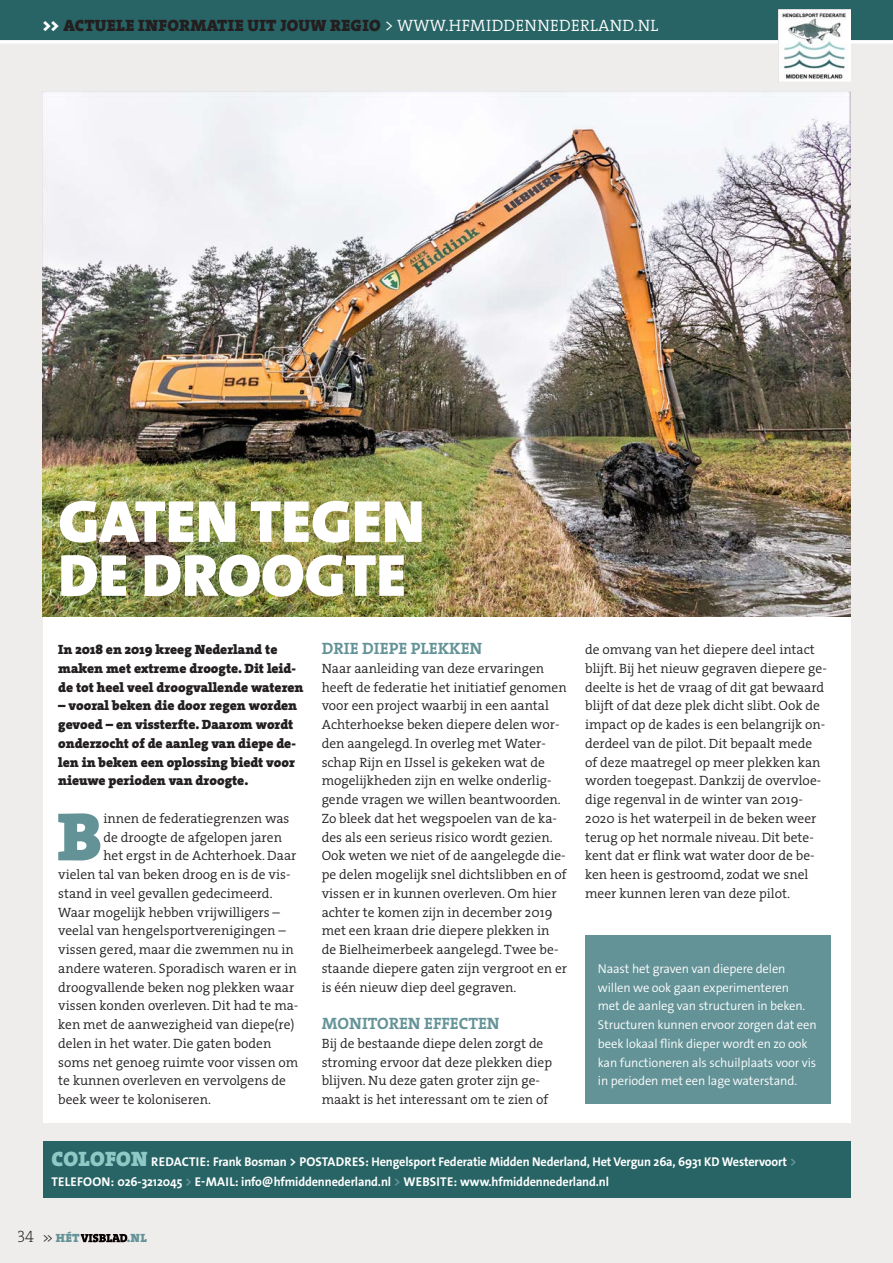
<style>
.page{position:relative;width:893px;height:1263px;background:#efedec}
.page>*{position:absolute;margin:0;border:0;box-sizing:border-box;transform-origin:0 0}
.t1{font:69px "The Serif HP9 Blk";color:#649397}
.t2{font:900 60px/54px "The Sans Os F";color:#fff}
.t3{font:16.5px "The Serif HP9 Blk";letter-spacing:.015em;color:#231f20}
.t4{font:16.5px "The Serif HP7 Bld";color:#649397}
.t5{font:13.5px/18.8px "The Serif HP4 Se Lig";color:#231f20}
.t6{font:13.5px/18.8px "The Serif HP9 Blk";color:#231f20}
.t7{font:300 12.75px/18.8px "The Sans Os F";letter-spacing:-.01em;color:#fff}
.t8{font:700 12.75px/19.8px "The Sans Os F";letter-spacing:-.01em;color:#fff}
.t9{font:12px "The Serif HP9 Blk";color:#649397}
.s1{color:#fff}
.s2{font-family:"The Serif HP4 Se Lig";color:#fff}
.s3{font-family:"The Serif HP9 Blk";font-weight:400;font-size:21px;color:#8fc8c5}
.s4{color:#649397}
.s5{font-family:"The Serif HP2 Ex Lig";font-size:16.5px;color:#231f20}
.s6{font-family:"The Sans Os F";font-weight:300;color:#231f20}
</style>
<div class="page">
<svg style="left:81px;top:1234px;width:46px;height:8px"></svg>
<div style="left:43px;top:616px;width:807px;height:507px;background:#fff"></div>
<div style="left:0;top:0;width:893px;height:41px;background:#286465"></div>
<img style="left:43px;top:91px;width:807px;height:526px">
<hr style="left:0;top:40px;width:893px;height:3px;background:#fff">
<div style="left:43px;top:1142px;width:807px;height:56px;background:#286465"></div>
<img style="left:779px;top:9px;width:71px;height:72px">
<div style="left:585px;top:935px;width:246px;height:169px;background:#649397"></div>
<p class="t3" style="left:43px;top:15px;width:617px"><span class="s1">&gt;&gt;</span> ACTUELE INFORMATIE UIT JOUW REGIO <span class="s2">&gt; WWW.HFMIDDENNEDERLAND.NL</span></p>
<h2 class="t2" style="left:58px;top:495px;width:368px">GATEN TEGEN<br>DE DROOGTE</h2>
<p class="t6" style="left:58px;top:640px;width:247px">In 2018 en 2019 kreeg Nederland te maken met extreme droogte. Dit leid&shy;de tot heel veel droogvallende wateren</p>
<p class="t6" style="left:58px;top:696px;width:240px">– vooral beken die door regen worden gevoed – en vissterfte. Daarom wordt onderzocht of de aanleg van diepe de&shy;len in beken een oplossing biedt voor nieuwe perioden van droogte.</p>
<h1 class="t1" style="left:57px;top:790px;width:46px">B</h1>
<p class="t5" style="left:103px;top:809px;width:188px">innen de federatiegrenzen was</p>
<p class="t5" style="left:103px;top:828px;width:180px">de droogte de afgelopen jaren</p>
<p class="t5" style="left:103px;top:846px;width:195px">het ergst in de Achterhoek. Daar</p>
<p class="t5" style="left:58px;top:865px;width:234px">vielen tal van beken droog en is de vis-</p>
<p class="t5" style="left:58px;top:884px;width:216px">stand in veel gevallen gedecimeerd.</p>
<p class="t5" style="left:58px;top:903px;width:223px">Waar mogelijk hebben vrijwilligers –</p>
<p class="t5" style="left:58px;top:921px;width:229px">veelal van hengelsportverenigingen –</p>
<p class="t5" style="left:58px;top:940px;width:237px">vissen gered, maar die zwemmen nu in</p>
<p class="t5" style="left:58px;top:959px;width:240px">andere wateren. Sporadisch waren er in</p>
<p class="t5" style="left:58px;top:978px;width:238px">droogvallende beken nog plekken waar</p>
<p class="t5" style="left:58px;top:996px;width:242px">vissen konden overleven. Dit had te ma-</p>
<p class="t5" style="left:58px;top:1015px;width:238px">ken met de aanwezigheid van diepe(re)</p>
<p class="t5" style="left:58px;top:1034px;width:215px">delen in het water. Die gaten boden</p>
<p class="t5" style="left:58px;top:1053px;width:242px">soms net genoeg ruimte voor vissen om</p>
<p class="t5" style="left:58px;top:1071px;width:229px">te kunnen overleven en vervolgens de</p>
<p class="t5" style="left:58px;top:1090px;width:154px">beek weer te koloniseren.</p>
<p class="t4" style="left:322px;top:637px;width:162px">DRIE DIEPE PLEKKEN</p>
<p class="t5" style="left:322px;top:659px;width:247px">Naar aanleiding van deze ervaringen heeft de federatie het initiatief genomen voor een project waarbij in een aantal Achterhoekse beken diepere delen wor&shy;den aangelegd. In overleg met Water&shy;schap Rijn en IJssel is gekeken wat de mogelijkheden zijn en welke onderlig&shy;gende vragen we willen beantwoorden.<br>Zo bleek dat het wegspoelen van de ka&shy;des als een serieus risico wordt gezien.<br>Ook weten we niet of de aangelegde die&shy;pe delen mogelijk snel dichtslibben en of vissen er in kunnen overleven. Om hier achter te komen zijn in december 2019 met een kraan drie diepere plekken in de Bielheimerbeek aangelegd. Twee be&shy;staande diepere gaten zijn vergroot en er is één nieuw diep deel gegraven.</p>
<p class="t4" style="left:322px;top:1012px;width:179px">MONITOREN EFFECTEN</p>
<p class="t5" style="left:322px;top:1034px;width:232px">Bij de bestaande diepe delen zorgt de stroming ervoor dat deze plekken diep blijven. Nu deze gaten groter zijn ge&shy;maakt is het interessant om te zien of</p>
<p class="t5" style="left:585px;top:640px;width:243px">de omvang van het diepere deel intact blijft. Bij het nieuw gegraven diepere ge&shy;deelte is het de vraag of dit gat bewaard blijft of dat deze plek dicht slibt. Ook de impact op de kades is een belangrijk on&shy;derdeel van de pilot. Dit bepaalt mede of deze maatregel op meer plekken kan worden toegepast. Dankzij de overvloe&shy;dige regenval in de winter van 2019- 2020 is het waterpeil in de beken weer terug op het normale niveau. Dit bete&shy;kent dat er flink wat water door de be&shy;ken heen is gestroomd, zodat we snel meer kunnen leren van deze pilot.</p>
<p class="t7" style="left:598px;top:959px;width:220px">Naast het graven van diepere delen willen we ook gaan experimenteren<br>met de aanleg van structuren in beken.<br>Structuren kunnen ervoor zorgen dat een beek lokaal flink dieper wordt en zo ook kan functioneren als schuilplaats voor vis in perioden met een lage waterstand.</p>
<p class="t8" style="left:52px;top:1151px;width:747px"><span class="s3">COLOFON</span> REDACTIE: Frank Bosman &gt; POSTADRES: Hengelsport Federatie Midden Nederland, Het Vergun 26a, 6931 KD Westervoort <span class="s4">&gt;<br></span>TELEFOON: 026-3212045 <span class="s4">&gt;</span> E-MAIL: info@hfmiddennederland.nl <span class="s4">&gt;</span> WEBSITE: www.hfmiddennederland.nl</p>
<p class="t9" style="left:17px;top:1230px;width:64px"><span class="s5">34</span> <span class="s6">&gt;&gt;</span> HÉT</p>
<p class="t9" style="left:127px;top:1230px;width:21px">.NL</p>
</div>
